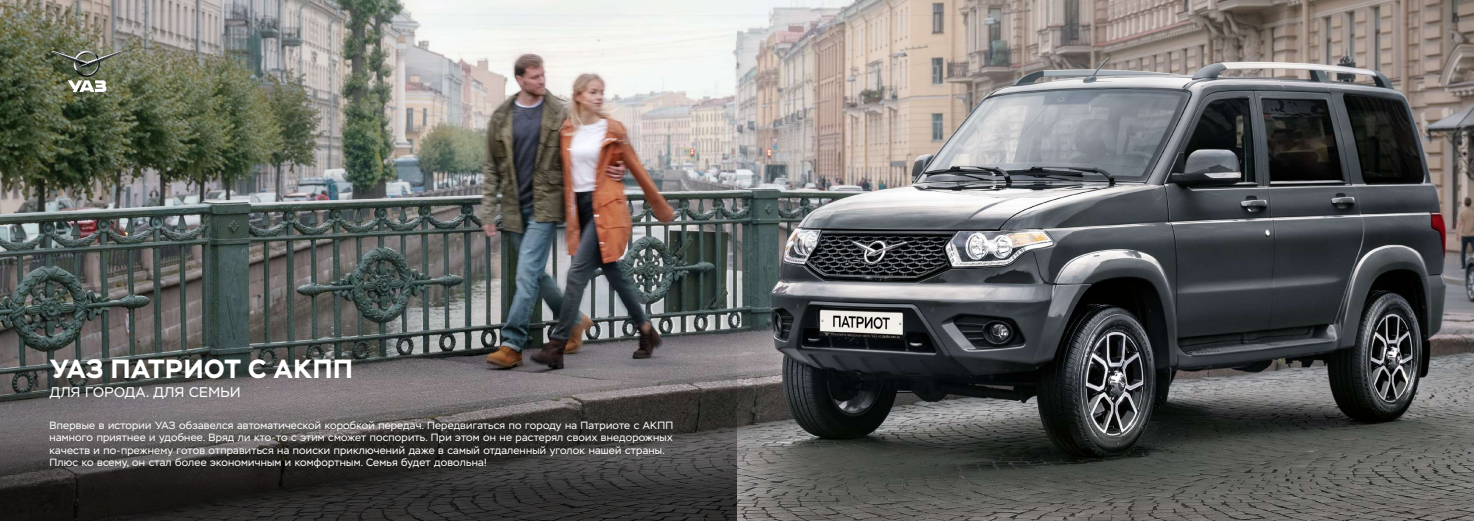
<style>
.page{position:relative;width:1474px;height:521px;background:#fff}
.page>*{position:absolute;margin:0;border:0;box-sizing:border-box;transform-origin:0 0}
.t1{font:700 26.25px "Stem";letter-spacing:.03em;color:#fff}
.t2{font:14px "Stem";letter-spacing:.03em;color:#fff}
.t3{font:10.5px/12.6px "Stem";letter-spacing:.02em;color:#fff}
</style>
<div class="page">
<img style="left:0;top:0;width:1473px;height:521px">
<svg style="left:0;top:315px;width:737px;height:206px;background:#4c4a4a"></svg>
<svg style="left:51px;top:51px;width:71px;height:41px;background:#717763"></svg>
<h1 class="t1" style="left:50px;top:352px;width:305px">УАЗ ПАТРИОТ С АКПП</h1>
<h2 class="t2" style="left:50px;top:384px;width:192px">ДЛЯ ГОРОДА. ДЛЯ СЕМЬИ</h2>
<p class="t3" style="left:50px;top:419px;width:625px">Впервые в истории УАЗ обзавелся автоматической коробкой передач. Передвигаться по городу на Патриоте с АКПП намного приятнее и удобнее. Вряд ли кто-то с этим сможет поспорить. При этом он не растерял своих внедорожных качеств и по-прежнему готов отправиться на поиски приключений даже в самый отдаленный уголок нашей страны.<br>Плюс ко всему, он стал более экономичным и комфортным. Семья будет довольна!</p>
</div>
